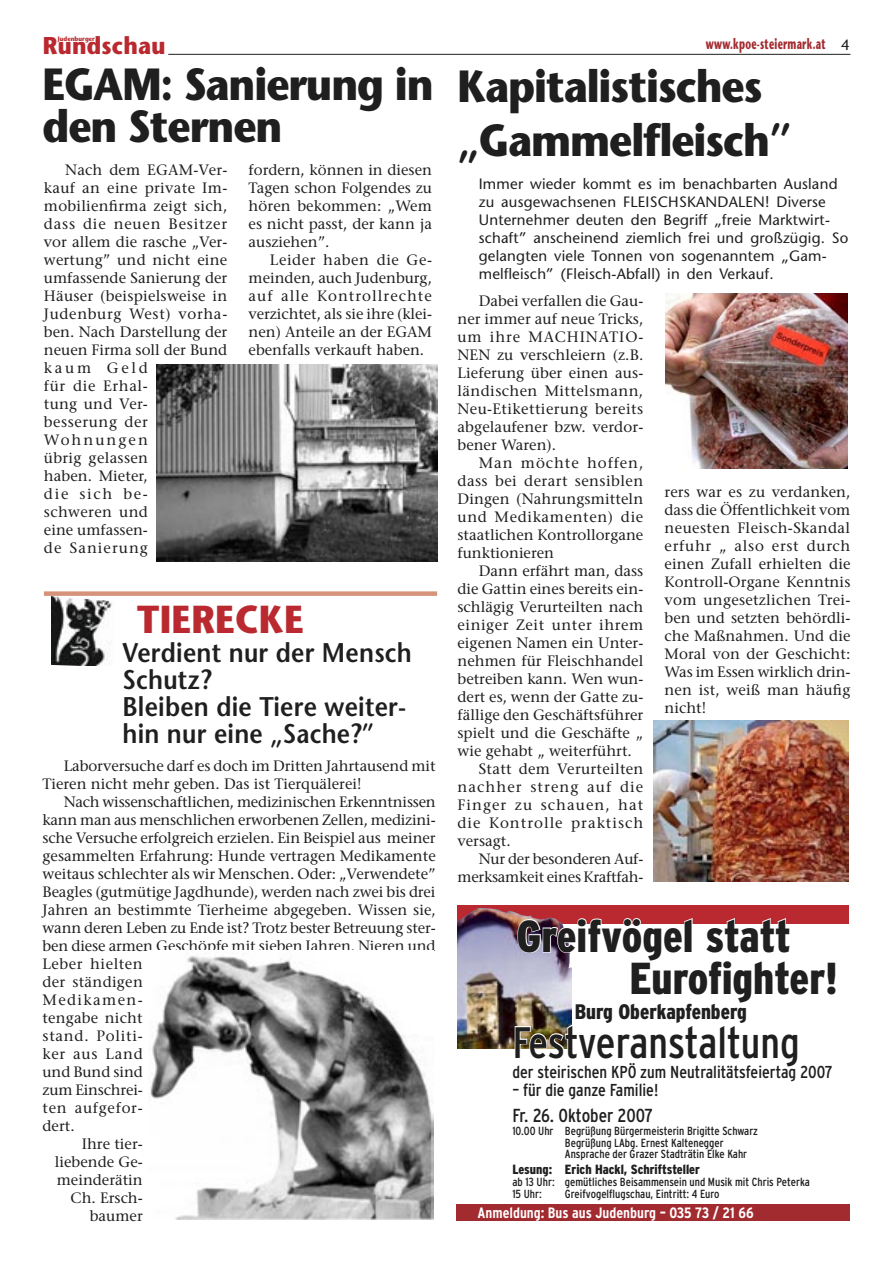
<style>
.page{position:relative;width:893px;height:1263px;background:#fff}
.page>*{position:absolute;margin:0;border:0;box-sizing:border-box;transform-origin:0 0}
.t1{font:700 45px/42px "Stone Sans";letter-spacing:-.025em;color:#1f1f1f;scale:.9 1}
.t2{font:900 condensed 44.7px/42.3px "Interstate";color:#1f1f1f}
.t3{font:condensed 43.95px "Interstate";letter-spacing:-.005em;color:#1f1f1f}
.t4{font:700 39px "Stone Sans";letter-spacing:.01em;color:#b9292f;scale:.9 1}
.t5{font:600 27px/27px "Stone Sans";letter-spacing:.01em;color:#1f1f1f;scale:.9 1}
.t6{font:700 24.3px "Stone Sans";letter-spacing:.01em;color:#b9292f;scale:.9 1}
.t7{font:900 condensed 21px "Interstate";color:#1f1f1f}
.t8{font:condensed 18.75px "Interstate";letter-spacing:-.01em;color:#1f1f1f}
.t9{font:condensed 17.25px "Interstate";color:#1f1f1f}
.t10{font:15px/18px "Stone Serif";color:#1f1f1f;text-align:justify}
.t11{font:15px/18px "Stone Sans";letter-spacing:.015em;color:#1f1f1f}
.t12{font:15px "Stone Serif";letter-spacing:.07em;color:#1f1f1f}
.t13{font:700 condensed 15px "Interstate";color:#fff}
.t14{font:15px "Stone Serif";letter-spacing:.05em;color:#1f1f1f}
.t15{font:15px "Stone Serif";letter-spacing:.035em;color:#1f1f1f}
.t16{font:15px "Stone Serif";letter-spacing:.02em;color:#1f1f1f}
.t17{font:15px "Stone Serif";letter-spacing:-.02em;color:#1f1f1f}
.t18{font:700 15px "Stone Sans";letter-spacing:.03em;color:#a22b30;scale:.6 1}
.t19{font:15px "Stone Serif";letter-spacing:.065em;color:#1f1f1f}
.t20{font:15px "Stone Serif";letter-spacing:.09em;color:#1f1f1f}
.t21{font:900 condensed 13.35px "Interstate";color:#1f1f1f}
.t22{font:condensed 11.7px/11.7px "Interstate";color:#1f1f1f}
.t23{font:700 6.45px "Stone Sans";letter-spacing:.01em;color:#b9292f;scale:.9 1}
.s1{font-weight:400;color:#1f1f1f}
</style>
<div class="page">
<hr style="left:168px;top:54px;width:682px;height:1px;background:#1f1f1f">
<img style="left:156px;top:364px;width:281px;height:198px">
<img style="left:665px;top:294px;width:182px;height:174px">
<img style="left:653px;top:720px;width:196px;height:162px">
<img style="left:52px;top:596px;width:60px;height:70px">
<img style="left:150px;top:956px;width:284px;height:264px">
<div style="left:44px;top:591px;width:393px;height:5px;background:#d69379"></div>
<div style="left:458px;top:905px;width:391px;height:18px;background:#b9292f"></div>
<img style="left:501px;top:910px;width:31px;height:9px">
<svg style="left:514px;top:917px;width:323px;height:132px"></svg>
<div style="left:456px;top:1204px;width:394px;height:16px;background:#a22b30"></div>
<h3 class="t6" style="left:43px;top:31px;width:138px">Rundschau</h3>
<p class="t18" style="left:706px;top:34px;width:241px">www.kpoe-steiermark.at <span class="s1">4</span></p>
<p class="t23" style="left:58px;top:35px;width:43px">Judenburger</p>
<h1 class="t1" style="left:43px;top:62px;width:436px">EGAM: Sanierung in den Sternen</h1>
<p class="t10" style="left:44px;top:161px;width:185px;text-align:left;text-indent:21px">Nach dem EGAM-Ver&shy;kauf an eine private Im&shy;mobilienfirma zeigt sich, dass die neuen Besitzer vor allem die rasche „Ver&shy;wertung” und nicht eine umfassende Sanierung der<br>Häuser (beispielsweise in<br>Judenburg West) vorha&shy;ben. Nach Darstellung der neuen Firma soll der Bund kaum Geld<br>für die Erhal-<br>tung und Ver-<br>besserung der<br>Wohnungen<br>übrig gelassen<br>haben. Mieter,<br>die sich be-<br>schweren und<br>eine umfassen-<br>de Sanierung</p>
<p class="t10" style="left:249px;top:161px;width:185px">fordern, können in diesen Tagen schon Folgendes zu hören bekommen: „Wem es nicht passt, der kann ja ausziehen”.</p>
<h1 class="t1" style="left:458px;top:59px;width:372px;line-height:54px">Kapitalistisches „Gammelfleisch”</h1>
<p class="t11" style="left:479px;top:174px;width:371px">Immer wieder kommt es im benachbarten Ausland zu ausgewachsenen FLEISCHSKANDALEN! Diverse Unternehmer deuten den Begriff „freie Marktwirt&shy;schaft” anscheinend ziemlich frei und großzügig. So gelangten viele Tonnen von sogenanntem „Gam&shy;melfleisch” (Fleisch-Abfall) in den Verkauf.</p>
<p class="t10" style="left:249px;top:251px;width:185px;text-indent:21px">Leider haben die Ge&shy;meinden, auch Judenburg, auf alle Kontrollrechte verzichtet, als sie ihre (klei&shy;nen) Anteile an der EGAM ebenfalls verkauft haben.</p>
<p class="t10" style="left:458px;top:292px;width:187px;text-indent:21px">Dabei verfallen die Gau&shy;ner immer auf neue Tricks, um ihre MACHINATIO-NEN zu verschleiern (z.B.<br>Lieferung über einen aus&shy;ländischen Mittelsmann, Neu-Etikettierung bereits abgelaufener bzw. verdor&shy;bener Waren).</p>
<p class="t10" style="left:458px;top:454px;width:187px;text-indent:21px">Man möchte hoffen, dass bei derart sensiblen Dingen (Nahrungsmitteln und Medikamenten) die staatlichen Kontrollorgane funktionieren</p>
<p class="t10" style="left:479px;top:562px;width:166px">Dann erfährt man, dass</p>
<p class="t10" style="left:458px;top:580px;width:187px">die Gattin eines bereits ein-</p>
<p class="t10" style="left:458px;top:598px;width:187px">schlägig Verurteilten nach</p>
<p class="t15" style="left:458px;top:616px;width:187px">einiger Zeit unter ihrem</p>
<p class="t10" style="left:458px;top:634px;width:187px">eigenen Namen ein Unter-</p>
<p class="t10" style="left:458px;top:652px;width:187px">nehmen für Fleischhandel</p>
<p class="t10" style="left:458px;top:670px;width:187px">betreiben kann. Wen wun-</p>
<p class="t10" style="left:458px;top:688px;width:187px">dert es, wenn der Gatte zu-</p>
<p class="t10" style="left:458px;top:706px;width:187px">fällige den Geschäftsführer</p>
<p class="t10" style="left:458px;top:724px;width:187px">spielt und die Geschäfte „</p>
<p class="t10" style="left:458px;top:742px;width:176px">wie gehabt „ weiterführt.</p>
<p class="t16" style="left:479px;top:760px;width:166px">Statt dem Verurteilten</p>
<p class="t12" style="left:458px;top:778px;width:187px">nachher streng auf die</p>
<p class="t12" style="left:458px;top:796px;width:187px">Finger zu schauen, hat</p>
<p class="t19" style="left:458px;top:814px;width:187px">die Kontrolle praktisch</p>
<p class="t10" style="left:458px;top:832px;width:55px">versagt.</p>
<p class="t10" style="left:479px;top:850px;width:166px">Nur der besonderen Auf-</p>
<p class="t17" style="left:458px;top:868px;width:187px">merksamkeit eines Kraftfah-</p>
<p class="t10" style="left:665px;top:483px;width:187px">rers war es zu verdanken, dass die Öffentlichkeit vom neuesten Fleisch-Skandal erfuhr „ also erst durch einen Zufall erhielten die Kontroll-Organe Kenntnis vom ungesetzlichen Trei&shy;ben und setzten behördli&shy;che Maßnahmen. Und die Moral von der Geschicht:<br>Was im Essen wirklich drin&shy;nen ist, weiß man häufig nicht!</p>
<h3 class="t4" style="left:137px;top:595px;width:186px">TIERECKE</h3>
<h3 class="t5" style="left:122px;top:639px;width:323px">Verdient nur der Mensch<br>Schutz?<br>Bleiben die Tiere weiter&shy;hin nur eine „Sache?”</h3>
<p class="t10" style="left:43px;top:756px;width:395px;text-indent:21px">Laborversuche darf es doch im Dritten Jahrtausend mit<br>Tieren nicht mehr geben. Das ist Tierquälerei!</p>
<p class="t10" style="left:64px;top:792px;width:374px">Nach wissenschaftlichen, medizinischen Erkenntnissen</p>
<p class="t10" style="left:43px;top:810px;width:395px">kann man aus menschlichen erworbenen Zellen, medizini-</p>
<p class="t10" style="left:43px;top:828px;width:394px">sche Versuche erfolgreich erzielen. Ein Beispiel aus meiner</p>
<p class="t10" style="left:43px;top:846px;width:395px">gesammelten Erfahrung: Hunde vertragen Medikamente</p>
<p class="t10" style="left:43px;top:864px;width:395px">weitaus schlechter als wir Menschen. Oder: „Verwendete”</p>
<p class="t10" style="left:43px;top:882px;width:395px">Beagles (gutmütige Jagdhunde), werden nach zwei bis drei</p>
<p class="t10" style="left:43px;top:900px;width:395px">Jahren an bestimmte Tierheime abgegeben. Wissen sie,</p>
<p class="t10" style="left:43px;top:918px;width:395px">wann deren Leben zu Ende ist? Trotz bester Betreuung ster-</p>
<p class="t10" style="left:43px;top:936px;width:394px">ben diese armen Geschöpfe mit sieben Jahren. Nieren und</p>
<p class="t15" style="left:43px;top:954px;width:102px">Leber hielten</p>
<p class="t16" style="left:43px;top:972px;width:102px">der ständigen</p>
<p class="t20" style="left:43px;top:990px;width:102px">Medikamen-</p>
<p class="t10" style="left:43px;top:1008px;width:102px">tengabe nicht</p>
<p class="t14" style="left:43px;top:1026px;width:102px">stand. Politi-</p>
<p class="t14" style="left:43px;top:1044px;width:102px">ker aus Land</p>
<p class="t10" style="left:43px;top:1062px;width:102px">und Bund sind</p>
<p class="t10" style="left:43px;top:1080px;width:102px">zum Einschrei-</p>
<p class="t14" style="left:43px;top:1098px;width:102px">ten aufgefor-</p>
<p class="t10" style="left:43px;top:1116px;width:34px">dert.</p>
<p class="t10" style="left:82px;top:1134px;width:63px">Ihre tier-</p>
<p class="t10" style="left:55px;top:1152px;width:89px">liebende Ge-</p>
<p class="t10" style="left:57px;top:1170px;width:88px">meinderätin</p>
<p class="t10" style="left:71px;top:1188px;width:74px">Ch. Ersch-</p>
<p class="t10" style="left:90px;top:1206px;width:54px">baumer</p>
<h2 class="t2" style="left:630px;top:915px;width:210px;text-indent:-113px">Greifvögel statt<br>Eurofighter!</h2>
<h3 class="t7" style="left:575px;top:999px;width:174px">Burg Oberkapfenberg</h3>
<h3 class="t3" style="left:512px;top:1017px;width:289px">Festveranstaltung</h3>
<p class="t9" style="left:512px;top:1062px;width:321px">der steirischen KPÖ zum Neutralitätsfeiertag 2007</p>
<p class="t9" style="left:512px;top:1080px;width:147px">– für die ganze Familie!</p>
<p class="t8" style="left:512px;top:1105px;width:142px">Fr. 26. Oktober 2007</p>
<p class="t22" style="left:565px;top:1125px;width:195px;text-indent:-53px">10.00 Uhr Begrüßung Bürgermeisterin Brigitte Schwarz<br>Begrüßung LAbg. Ernest Kaltenegger<br>Ansprache der Grazer Stadträtin Elke Kahr</p>
<p class="t21" style="left:512px;top:1162px;width:189px">Lesung: Erich Hackl, Schriftsteller</p>
<p class="t22" style="left:512px;top:1176px;width:299px">ab 13 Uhr: gemütliches Beisammensein und Musik mit Chris Peterka<br>15 Uhr:</p>
<p class="t22" style="left:565px;top:1188px;width:156px">Greifvogelflugschau, Eintritt: 4 Euro</p>
<p class="t13" style="left:477px;top:1204px;width:278px">Anmeldung: Bus aus Judenburg – 035 73 / 21 66</p>
</div>
